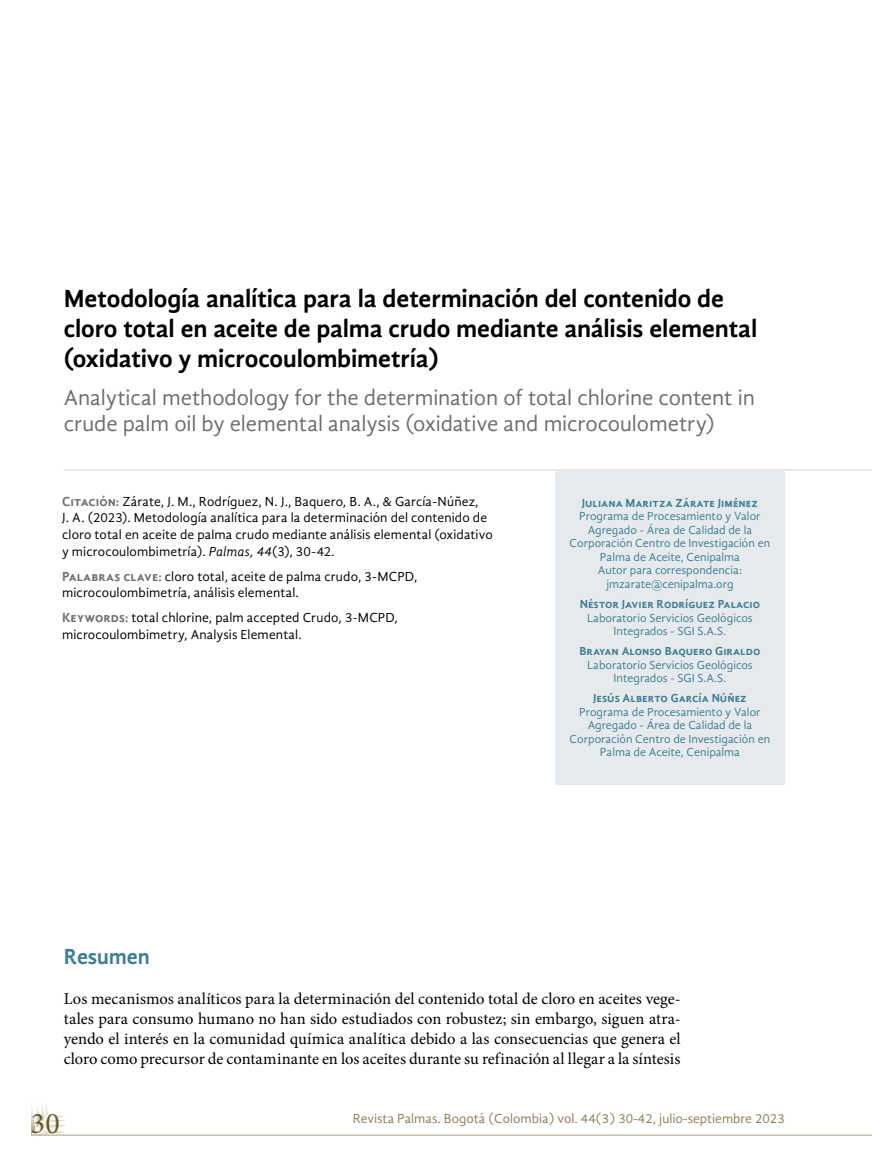
<style>
.page{position:relative;width:872px;height:1170px;background:#fff}
.page>*{position:absolute;margin:0;border:0;box-sizing:border-box;transform-origin:0 0}
.t1{font:30px "Minion Pro";color:#685c27}
.t2{font:700 25.5px/30px "Gandhi Sans";letter-spacing:-.01em;color:#000}
.t3{font:22.5px/25.5px "Gandhi Sans";letter-spacing:-.005em;color:#6d6e71}
.t4{font:700 22.5px "Gandhi Sans";color:#3f7e94}
.t5{font:16.5px/20.2px "Minion Pro";color:#000;text-align:justify}
.t6{font:13.5px/16.5px "Gandhi Sans";letter-spacing:.01em;color:#000}
.t7{font:13.5px "Gandhi Sans";color:#8b7f55}
.t8{font:12px/13.5px "Gandhi Sans";color:#3f7e94;text-align:center}
.t9{font:700 12px "Gandhi Sans";color:#3f7e94}
.s1{font-weight:700;color:#6d6e71}
.s2{font-style:italic}
</style>
<div class="page">
<svg style="left:31px;top:1105px;width:35px;height:29px"></svg>
<hr style="left:31px;top:1134px;width:840px;height:1px;background:#a69b79">
<hr style="left:64px;top:469px;width:808px;height:1px;background:#dde2e7">
<div style="left:555px;top:469px;width:229px;height:315px;background:#e7eaed"></div>
<h2 class="t2" style="left:64px;top:283px;width:695px">Metodología analítica para la determinación del contenido de cloro total en aceite de palma crudo mediante análisis elemental (oxidativo y microcoulombimetría)</h2>
<h3 class="t3" style="left:64px;top:385px;width:692px">Analytical methodology for the determination of total chlorine content in crude palm oil by elemental analysis (oxidative and microcoulometry)</h3>
<p class="t6" style="left:62px;top:493px;width:432px"><span class="s1">Citación:</span> Zárate, J. M., Rodríguez, N. J., Baquero, B. A., &amp; García-Núñez,<br>J. A. (2023). Metodología analítica para la determinación del contenido de cloro total en aceite de palma crudo mediante análisis elemental (oxidativo y microcoulombimetría). <span class="s2">Palmas, 44</span>(3), 30-42.</p>
<p class="t6" style="left:62px;top:567px;width:357px"><span class="s1">Palabras clave:</span> cloro total, aceite de palma crudo, 3-MCPD, microcoulombimetría, análisis elemental.</p>
<p class="t6" style="left:62px;top:609px;width:337px"><span class="s1">Keywords:</span> total chlorine, palm accepted Crudo, 3-MCPD, microcoulombimetry, Analysis Elemental.</p>
<p class="t9" style="left:582px;top:496px;width:178px">Juliana Maritza Zárate Jiménez</p>
<p class="t8" style="left:569px;top:509px;width:202px">Programa de Procesamiento y Valor<br>Agregado - Área de Calidad de la<br>Corporación Centro de Investigación en<br>Palma de Aceite, Cenipalma<br>Autor para correspondencia: jmzarate@cenipalma.org</p>
<p class="t9" style="left:579px;top:597px;width:182px">Néstor Javier Rodríguez Palacio</p>
<p class="t8" style="left:587px;top:610px;width:167px">Laboratorio Servicios Geológicos<br>Integrados - SGI S.A.S.</p>
<p class="t9" style="left:579px;top:644px;width:182px">Brayan Alonso Baquero Giraldo</p>
<p class="t8" style="left:587px;top:658px;width:167px">Laboratorio Servicios Geológicos<br>Integrados - SGI S.A.S.</p>
<p class="t9" style="left:593px;top:691px;width:155px">Jesús Alberto García Núñez</p>
<p class="t8" style="left:569px;top:705px;width:202px">Programa de Procesamiento y Valor Agregado - Área de Calidad de la Corporación Centro de Investigación en Palma de Aceite, Cenipalma</p>
<h3 class="t4" style="left:64px;top:943px;width:88px">Resumen</h3>
<p class="t5" style="left:64px;top:988px;width:618px">Los mecanismos analíticos para la determinación del contenido total de cloro en aceites vege&shy;tales para consumo humano no han sido estudiados con robustez; sin embargo, siguen atra&shy;yendo el interés en la comunidad química analítica debido a las consecuencias que genera el cloro como precursor de contaminante en los aceites durante su refinación al llegar a la síntesis</p>
<h1 class="t1" style="left:31px;top:1102px;width:30px">30</h1>
<p class="t7" style="left:353px;top:1110px;width:433px">Revista Palmas. Bogotá (Colombia) vol. 44(3) 30-42, julio-septiembre 2023</p>
</div>
